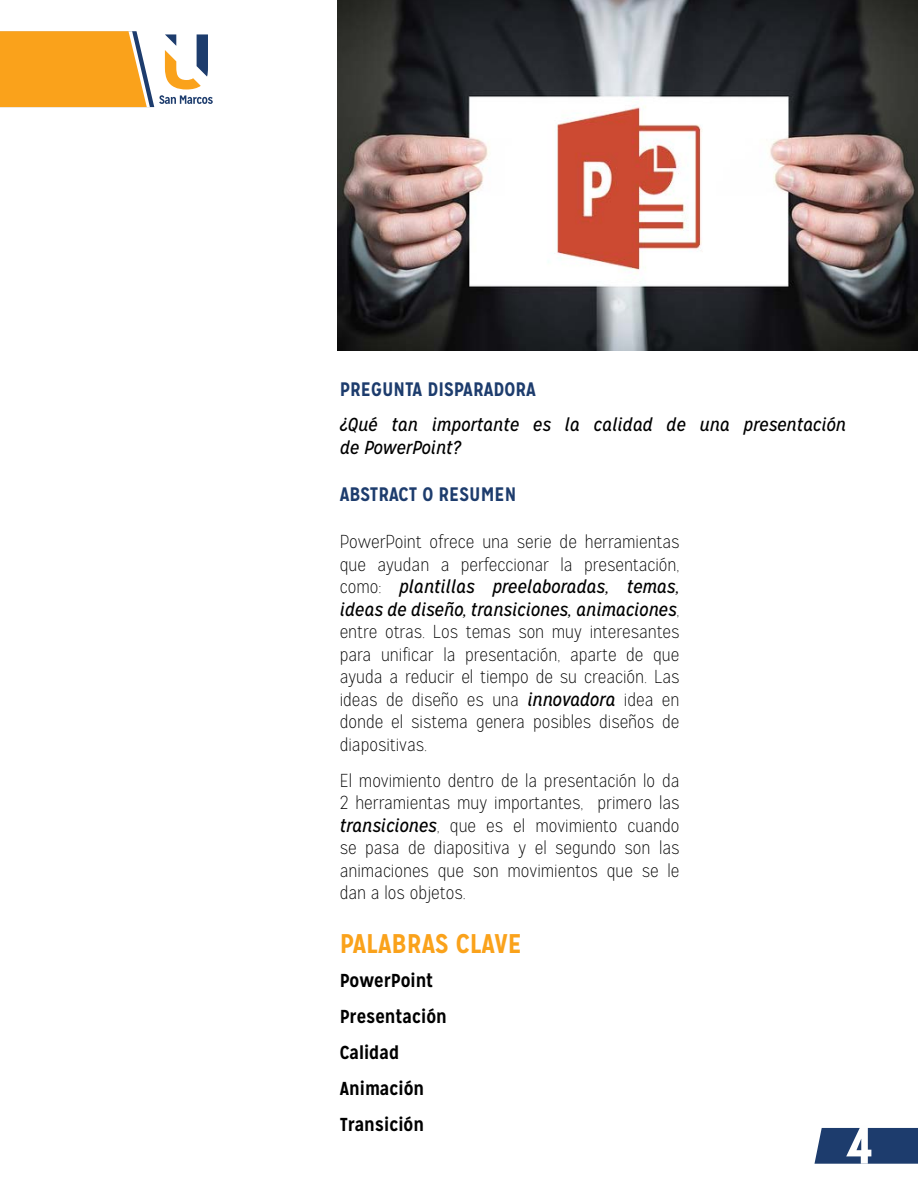
<style>
.page{position:relative;width:918px;height:1188px;background:#fff}
.page>*{position:absolute;margin:0;border:0;box-sizing:border-box;transform-origin:0 0}
.t1{font:700 54.15px "Mission Gothic";color:#fefefe}
.t2{font:700 27px "Mission Gothic";color:#faa21b}
.t3{font:700 19.5px "Mission Gothic";color:#1d3c6d}
.t4{font:100 18.75px/22.5px "Mission Gothic";color:#000;text-align:justify}
.t5{font:italic 18.75px/22.5px "Mission Gothic";color:#000}
.t6{font:700 18.75px/36px "Mission Gothic";color:#000}
.s1{font-weight:400;font-style:italic}
</style>
<div class="page">
<div style="left:815px;top:1128px;width:103px;height:36px;background:#1d3c6d"></div>
<svg style="left:0;top:31px;width:213px;height:76px"></svg>
<img style="left:338px;top:0;width:580px;height:351px">
<p class="t3" style="left:340px;top:377px;width:198px">PREGUNTA DISPARADORA</p>
<p class="t5" style="left:340px;top:413px;width:508px">¿Qué tan importante es la calidad de una presentación de PowerPoint?</p>
<p class="t3" style="left:340px;top:482px;width:178px">ABSTRACT O RESUMEN</p>
<p class="t4" style="left:340px;top:531px;width:341px">PowerPoint ofrece una serie de herramientas que ayudan a perfeccionar la presentación, como: <span class="s1">plantillas preelaboradas, temas, ideas de diseño, transiciones, animaciones</span>, entre otras. Los temas son muy interesantes para unificar la presentación, aparte de que ayuda a reducir el tiempo de su creación. Las ideas de diseño es una <span class="s1">innovadora</span> idea en donde el sistema genera posibles diseños de diapositivas.</p>
<p class="t4" style="left:340px;top:769px;width:341px">El movimiento dentro de la presentación lo da 2 herramientas muy importantes, primero las <span class="s1">transiciones</span>, que es el movimiento cuando se pasa de diapositiva y el segundo son las animaciones que son movimientos que se le dan a los objetos.</p>
<h2 class="t2" style="left:340px;top:926px;width:184px">PALABRAS CLAVE</h2>
<p class="t6" style="left:340px;top:962px;width:109px">PowerPoint<br>Presentación<br>Calidad<br>Animación<br>Transición</p>
<h1 class="t1" style="left:846px;top:1111px;width:30px">4</h1>
</div>
